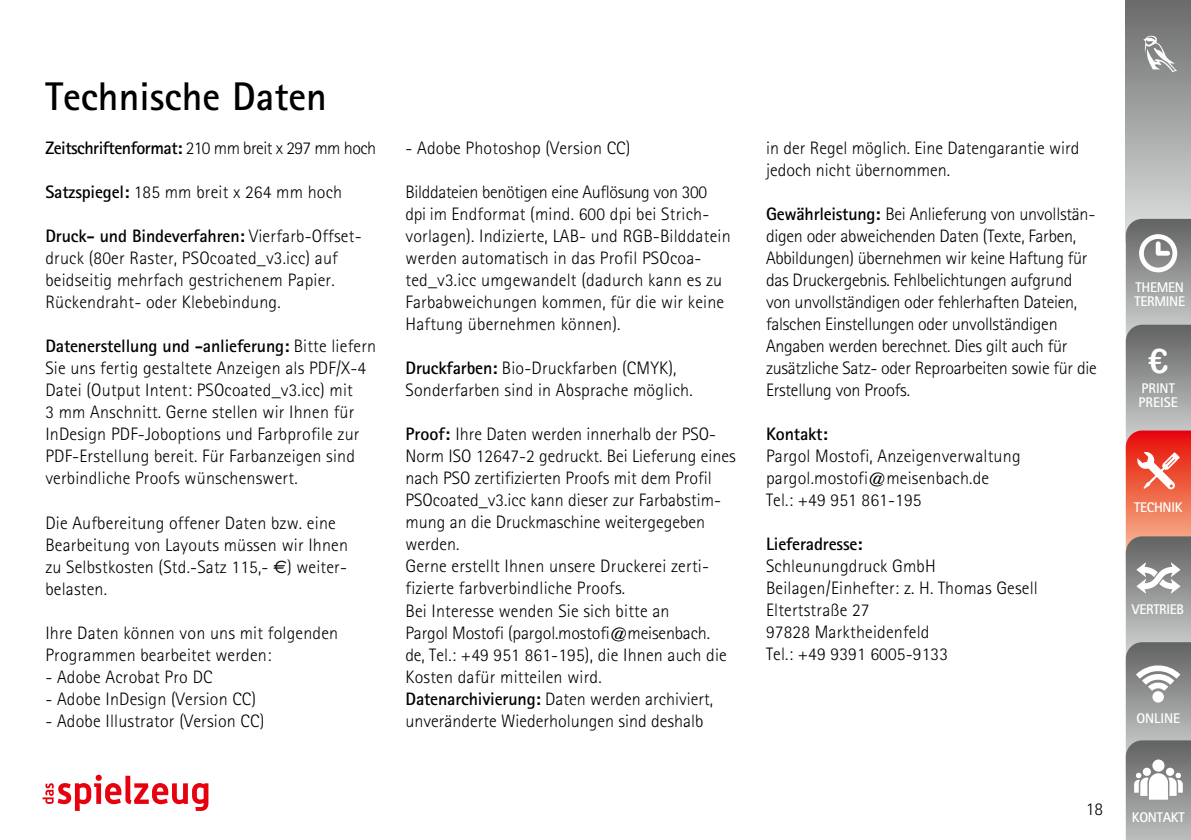
<style>
.page{position:relative;width:1191px;height:840px;background:#fff}
.page>*{position:absolute;margin:0;border:0;box-sizing:border-box;transform-origin:0 0}
.t1{font:700 40px "Rotis Sans Serif 65";color:#000}
.t2{font:34px "Arial Rounded MT Bold";color:#fff}
.t3{font:300 18px/22px "Rotis Sans Serif 45";letter-spacing:.01em;color:#000}
.t4{font:300 18px/22px "Rotis Sans Serif 45";letter-spacing:-.015em;color:#000}
.t5{font:700 18px "Rotis Sans Serif 65";letter-spacing:-.01em;color:#000}
.t6{font:700 18px "Rotis Sans Serif 65";letter-spacing:-.03em;color:#000}
.t7{font:700 14px/14px "Rotis Sans Serif 65";letter-spacing:-.02em;color:#fff}
.t8{font:700 14px/14px "Rotis Sans Serif 65";color:#fff}
.s1{font-family:"Rotis Sans Serif 45";font-weight:300}
.s2{font-family:"Rotis Sans Serif 65";font-weight:700}
.s3{font-family:"Euro Sans";font-weight:400}
</style>
<div class="page">
<svg style="left:43px;top:774px;width:165px;height:36px"></svg>
<div style="left:1125px;top:0;width:66px;height:242px;background:linear-gradient(to bottom,#696a6a,#e0e2e2)"></div>
<svg style="left:1125px;top:219px;width:66px;height:620px;background:#ac9793"></svg>
<svg style="left:1143px;top:36px;width:34px;height:36px"></svg>
<h1 class="t1" style="left:45px;top:71px;width:283px">Technische Daten</h1>
<p class="t6" style="left:45px;top:137px;width:332px">Zeitschriftenformat: <span class="s1">210 mm breit x 297 mm hoch</span></p>
<p class="t3" style="left:45px;top:181px;width:298px"><span class="s2">Satzspiegel:</span> 185 mm breit x 264 mm hoch</p>
<p class="t5" style="left:45px;top:225px;width:318px">Druck- und Bindeverfahren: <span class="s1">Vierfarb-Offset-</span></p>
<p class="t3" style="left:45px;top:247px;width:294px">druck (80er Raster, PSOcoated_v3.icc) auf beidseitig mehrfach gestrichenem Papier.<br>Rückendraht- oder Klebebindung.</p>
<p class="t5" style="left:45px;top:334px;width:332px">Datenerstellung und -anlieferung: <span class="s1">Bitte liefern</span></p>
<p class="t3" style="left:45px;top:357px;width:322px">Sie uns fertig gestaltete Anzeigen als PDF/X-4<br>Datei (Output Intent: PSOcoated_v3.icc) mit<br>3 mm Anschnitt. Gerne stellen wir Ihnen für InDesign PDF-Joboptions und Farbprofile zur PDF-Erstellung bereit. Für Farbanzeigen sind verbindliche Proofs wünschenswert.</p>
<p class="t3" style="left:45px;top:511px;width:304px">Die Aufbereitung offener Daten bzw. eine Bearbeitung von Layouts müssen wir Ihnen zu Selbstkosten (Std.-Satz 115,- <span class="s3">€</span>) weiter&shy;belasten.</p>
<p class="t3" style="left:45px;top:621px;width:294px">Ihre Daten können von uns mit folgenden<br>Programmen bearbeitet werden:</p>
<p class="t3" style="left:45px;top:665px;width:169px">- Adobe Acrobat Pro DC</p>
<p class="t3" style="left:45px;top:687px;width:212px">- Adobe InDesign (Version CC)</p>
<p class="t3" style="left:45px;top:709px;width:220px">- Adobe Illustrator (Version CC)</p>
<p class="t3" style="left:405px;top:137px;width:226px">- Adobe Photoshop (Version CC)</p>
<p class="t3" style="left:405px;top:181px;width:327px">Bilddateien benötigen eine Auflösung von 300 dpi im Endformat (mind. 600 dpi bei Strich&shy;vorlagen). Indizierte, LAB- und RGB-Bilddatein werden automatisch in das Profil PSOcoa&shy;ted_v3.icc umgewandelt (dadurch kann es zu Farbabweichungen kommen, für die wir keine Haftung übernehmen können).</p>
<p class="t3" style="left:405px;top:357px;width:289px"><span class="s2">Druckfarben:</span> Bio-Druckfarben (CMYK),<br>Sonderfarben sind in Absprache möglich.</p>
<p class="t3" style="left:405px;top:423px;width:332px"><span class="s2">Proof:</span> Ihre Daten werden innerhalb der PSO-Norm ISO 12647-2 gedruckt. Bei Lieferung eines nach PSO zertifizierten Proofs mit dem Profil PSOcoated_v3.icc kann dieser zur Farbabstim&shy;mung an die Druckmaschine weitergegeben werden.<br>Gerne erstellt Ihnen unsere Druckerei zerti&shy;fizierte farbverbindliche Proofs.<br>Bei Interesse wenden Sie sich bitte an<br>Pargol Mostofi (pargol.mostofi@meisenbach.<br>de, Tel.: +49 951 861-195), die Ihnen auch die Kosten dafür mitteilen wird.<br><span class="s2">Datenarchivierung:</span> Daten werden archiviert, unveränderte Wiederholungen sind deshalb</p>
<p class="t3" style="left:766px;top:137px;width:315px">in der Regel möglich. Eine Datengarantie wird jedoch nicht übernommen.</p>
<p class="t4" style="left:766px;top:203px;width:332px"><span class="s2">Gewährleistung:</span> Bei Anlieferung von unvollstän&shy;digen oder abweichenden Daten (Texte, Farben, Abbildungen) übernehmen wir keine Haftung für das Druckergebnis. Fehlbelichtungen aufgrund von unvollständigen oder fehlerhaften Dateien, falschen Einstellungen oder unvollständigen Angaben werden berechnet. Dies gilt auch für zusätzliche Satz- oder Reproarbeiten sowie für die Erstellung von Proofs.</p>
<p class="t5" style="left:766px;top:422px;width:63px">Kontakt:</p>
<p class="t3" style="left:766px;top:445px;width:256px">Pargol Mostofi, Anzeigenverwaltung pargol.mostofi@meisenbach.de<br>Tel.: +49 951 861-195</p>
<p class="t5" style="left:766px;top:532px;width:98px">Lieferadresse:</p>
<p class="t3" style="left:766px;top:555px;width:273px">Schleunungdruck GmbH<br>Beilagen/Einhefter: z. H. Thomas Gesell<br>Eltertstraße 27<br>97828 Marktheidenfeld<br>Tel.: +49 9391 6005-9133</p>
<p class="t7" style="left:1134px;top:279px;width:52px">THEMEN<br>TERMINE</p>
<h2 class="t2" style="left:1148px;top:341px;width:22px">€</h2>
<p class="t8" style="left:1138px;top:381px;width:41px">PRINT<br>PREISE</p>
<p class="t7" style="left:1134px;top:499px;width:50px">TECHNIK</p>
<p class="t7" style="left:1131px;top:601px;width:54px">VERTRIEB</p>
<p class="t7" style="left:1136px;top:710px;width:45px">ONLINE</p>
<p class="t3" style="left:1085px;top:797px;width:19px">18</p>
<p class="t7" style="left:1131px;top:809px;width:54px">KONTAKT</p>
</div>
